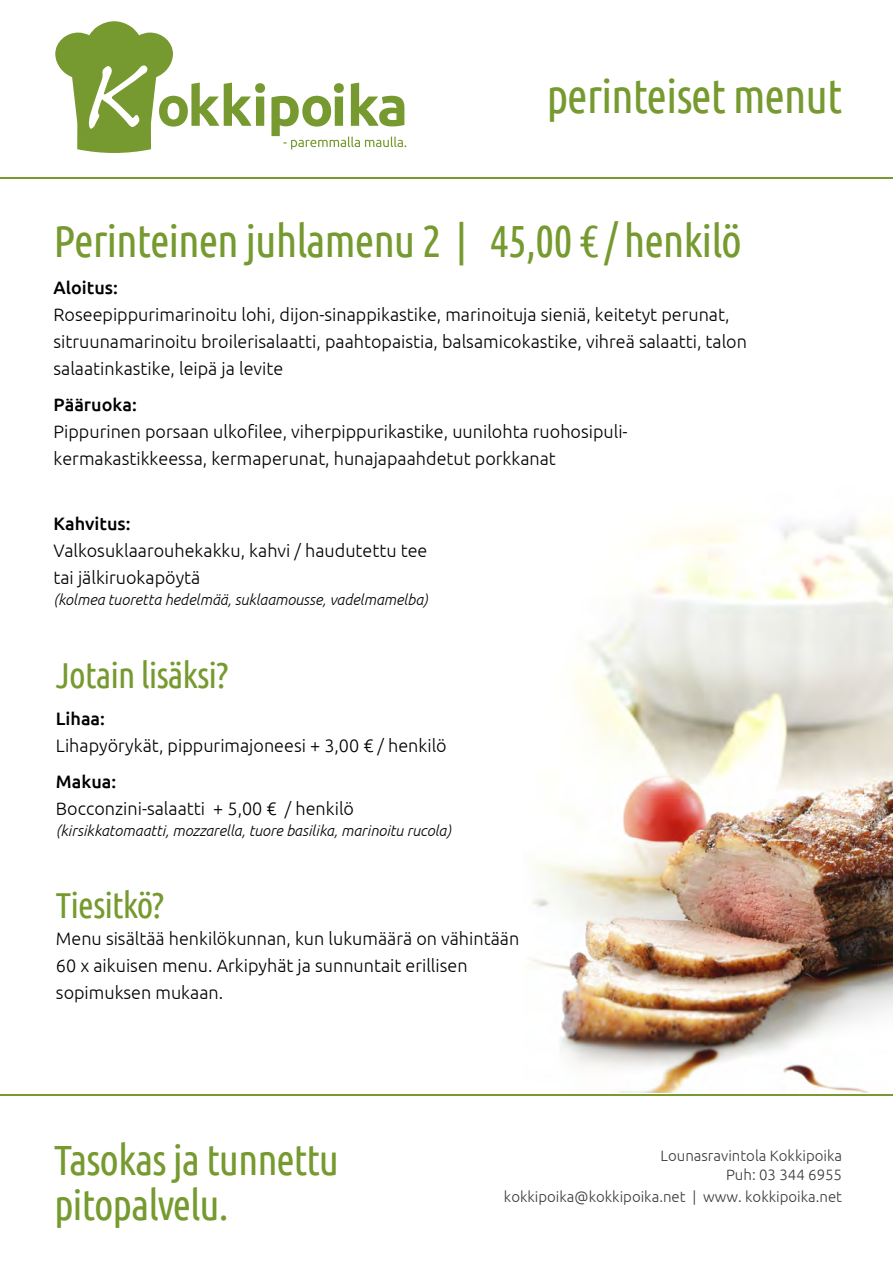
<style>
.page{position:relative;width:893px;height:1263px;background:#fff}
.page>*{position:absolute;margin:0;border:0;box-sizing:border-box;transform-origin:0 0}
.t1{font:47.25px "Ubuntu Condensed";letter-spacing:-.025em;color:#769a2f}
.t2{font:45px "Ubuntu Condensed";letter-spacing:-.025em;color:#769a2f}
.t3{font:42.15px/45px "Ubuntu Condensed";letter-spacing:-.025em;color:#769a2f}
.t4{font:36px "Ubuntu Condensed";letter-spacing:-.025em;color:#769a2f}
.t5{font:300 18px/27px "Ubuntu";color:#000}
.t6{font:500 18px "Ubuntu";color:#000}
.t7{font:italic 300 15px "Ubuntu";color:#000}
.t8{font:300 15px/19.2px "Ubuntu";color:#3c3c3b;text-align:right}
</style>
<div class="page">
<hr style="left:0;top:1094px;width:893px;height:2px;background:#769a2f">
<hr style="left:0;top:177px;width:893px;height:2px;background:#769a2f">
<svg style="left:55px;top:21px;width:351px;height:132px"></svg>
<img style="left:529px;top:519px;width:364px;height:574px">
<h1 class="t1" style="left:546px;top:67px;width:297px">perinteiset menut</h1>
<h2 class="t2" style="left:54px;top:213px;width:690px">Perinteinen juhlamenu 2 | 45,00 € / henkilö</h2>
<p class="t6" style="left:54px;top:276px;width:66px">Aloitus:</p>
<p class="t5" style="left:54px;top:301px;width:695px">Roseepippurimarinoitu lohi, dijon-sinappikastike, marinoituja sieniä, keitetyt perunat, sitruunamarinoitu broilerisalaatti, paahtopaistia, balsamicokastike, vihreä salaatti, talon salaatinkastike, leipä ja levite</p>
<p class="t6" style="left:54px;top:393px;width:85px">Pääruoka:</p>
<p class="t5" style="left:54px;top:418px;width:576px">Pippurinen porsaan ulkofilee, viherpippurikastike, uunilohta ruohosipuli&shy;kermakastikkeessa, kermaperunat, hunajapaahdetut porkkanat</p>
<p class="t6" style="left:54px;top:512px;width:79px">Kahvitus:</p>
<p class="t5" style="left:54px;top:536px;width:375px">Valkosuklaarouhekakku, kahvi / haudutettu tee tai jälkiruokapöytä</p>
<p class="t7" style="left:54px;top:590px;width:376px">(kolmea tuoretta hedelmää, suklaamousse, vadelmamelba)</p>
<h3 class="t4" style="left:56px;top:653px;width:174px">Jotain lisäksi?</h3>
<p class="t6" style="left:56px;top:707px;width:51px">Lihaa:</p>
<p class="t5" style="left:56px;top:731px;width:392px">Lihapyörykät, pippurimajoneesi + 3,00 € / henkilö</p>
<p class="t6" style="left:56px;top:770px;width:62px">Makua:</p>
<p class="t5" style="left:56px;top:794px;width:300px">Bocconzini-salaatti + 5,00 € / henkilö</p>
<p class="t7" style="left:56px;top:821px;width:396px">(kirsikkatomaatti, mozzarella, tuore basilika, marinoitu rucola)</p>
<h3 class="t4" style="left:56px;top:883px;width:109px">Tiesitkö?</h3>
<p class="t5" style="left:56px;top:925px;width:465px">Menu sisältää henkilökunnan, kun lukumäärä on vähintään<br>60 x aikuisen menu. Arkipyhät ja sunnuntait erillisen sopimuksen mukaan.</p>
<h3 class="t3" style="left:54px;top:1136px;width:287px">Tasokas ja tunnettu pitopalvelu.</h3>
<p class="t8" style="left:660px;top:1145px;width:183px">Lounasravintola Kokkipoika<br>Puh: 03 344 6955</p>
<p class="t8" style="left:504px;top:1186px;width:340px">kokkipoika@kokkipoika.net | www. kokkipoika.net</p>
</div>
